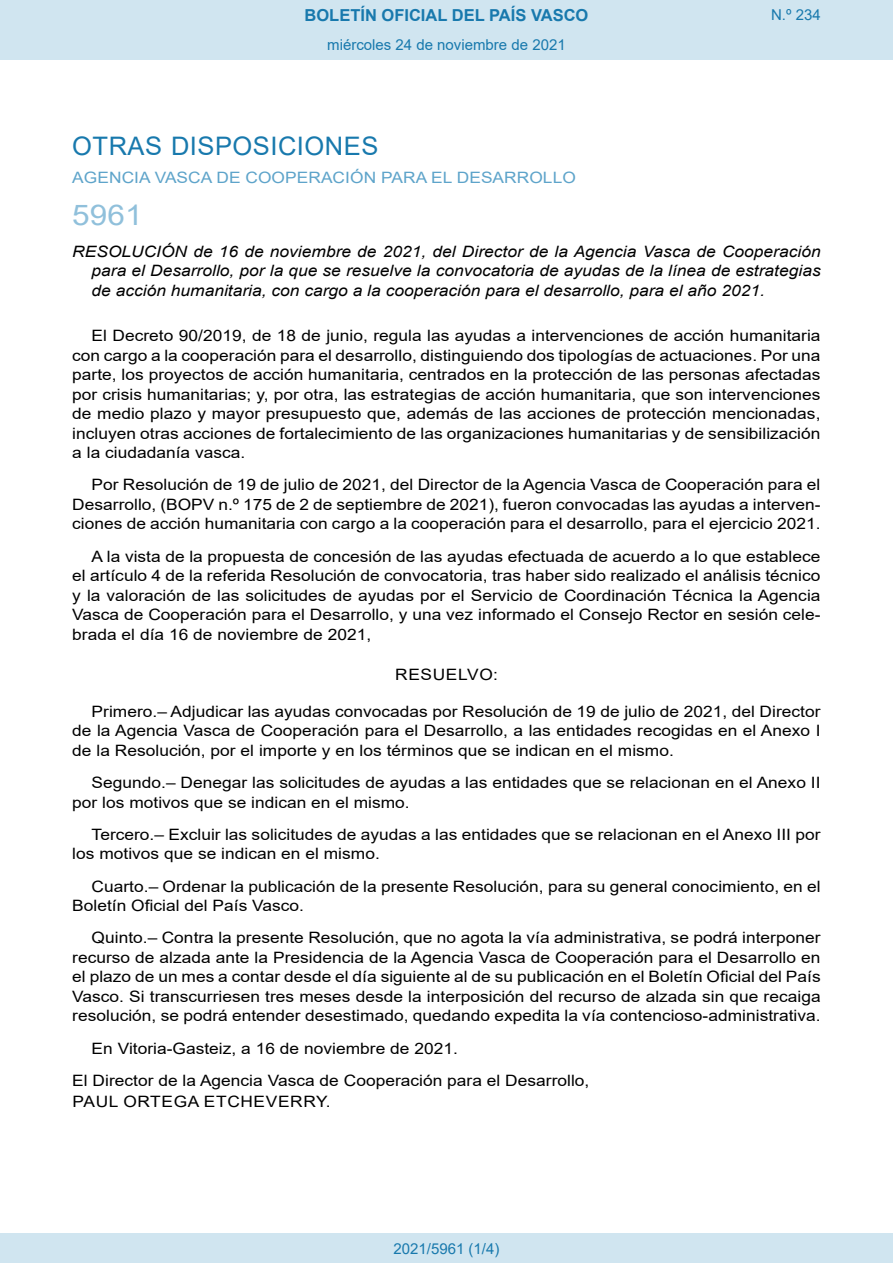
<style>
.page{position:relative;width:893px;height:1263px;background:#fff}
.page>*{position:absolute;margin:0;border:0;box-sizing:border-box;transform-origin:0 0}
.BOPVOrden{font:28.5px "Arial";color:#90c0db;scale:1.11 1}
.BOPVSeccion{font:25.5px "Arial";letter-spacing:.02em;color:#1879ad}
.t1{font:700 16.5px "Arial";color:#1879ad}
.BOPVDetalle{font:15.6px/19.5px "Arial";color:#000;text-align:justify;scale:1.11 1}
.BOPVTitulo{font:italic 15.6px/19.5px "Arial";color:#000;text-align:justify;scale:1.11 1}
.BOPVFirmaPuesto{font:15.6px "Arial";color:#000;scale:1.11 1}
.BOPVOrganismo{font:15.6px "Arial";letter-spacing:.005em;color:#5ea4ca;scale:1.11 1}
.BOPVFirmaLugFec{font:15.6px "Arial";color:#000;scale:1.11 1}
.BOPVFirmaNombre{font:15.6px "Arial";letter-spacing:.035em;color:#000;scale:1.11 1}
.BOPVClave{font:15.6px "Arial";letter-spacing:.035em;color:#000;scale:1.11 1}
.Paginacion_Centro{font:15px "Arial";color:#1879ad}
</style>
<div class="page">
<div style="left:0;top:0;width:893px;height:60px;background:#d0e5f0"></div>
<div style="left:0;top:1233px;width:893px;height:30px;background:#d0e5f0"></div>
<p class="t1" style="left:305px;top:3px;width:285px">BOLETÍN OFICIAL DEL PAÍS VASCO</p>
<p class="Paginacion_Centro" style="left:327px;top:35px;width:240px">miércoles 24 de noviembre de 2021</p>
<p class="Paginacion_Centro" style="left:771px;top:5px;width:51px">N.º 234</p>
<p class="BOPVSeccion" style="left:72px;top:128px;width:308px">OTRAS DISPOSICIONES</p>
<p class="BOPVOrganismo" style="left:72px;top:167px;width:455px">AGENCIA VASCA DE COOPERACIÓN PARA EL DESARROLLO</p>
<p class="BOPVOrden" style="left:72px;top:195px;width:65px">5961</p>
<p class="BOPVTitulo" style="left:92px;top:242px;width:658px;text-indent:-19px">RESOLUCIÓN de 16 de noviembre de 2021, del Director de la Agencia Vasca de Cooperación para el Desarrollo, por la que se resuelve la convocatoria de ayudas de la línea de estrategias de acción humanitaria, con cargo a la cooperación para el desarrollo, para el año 2021.</p>
<p class="BOPVDetalle" style="left:72px;top:326px;width:676px;text-indent:19px">El Decreto 90/2019, de 18 de junio, regula las ayudas a intervenciones de acción humanitaria con cargo a la cooperación para el desarrollo, distinguiendo dos tipologías de actuaciones. Por una parte, los proyectos de acción humanitaria, centrados en la protección de las personas afectadas por crisis humanitarias; y, por otra, las estrategias de acción humanitaria, que son intervenciones de medio plazo y mayor presupuesto que, además de las acciones de protección mencionadas, incluyen otras acciones de fortalecimiento de las organizaciones humanitarias y de sensibilización a la ciudadanía vasca.</p>
<p class="BOPVDetalle" style="left:72px;top:475px;width:676px;text-indent:19px">Por Resolución de 19 de julio de 2021, del Director de la Agencia Vasca de Cooperación para el Desarrollo, (BOPV n.º 175 de 2 de septiembre de 2021), fueron convocadas las ayudas a interven&shy;ciones de acción humanitaria con cargo a la cooperación para el desarrollo, para el ejercicio 2021.</p>
<p class="BOPVDetalle" style="left:72px;top:546px;width:676px;text-indent:19px">A la vista de la propuesta de concesión de las ayudas efectuada de acuerdo a lo que establece el artículo 4 de la referida Resolución de convocatoria, tras haber sido realizado el análisis técnico y la valoración de las solicitudes de ayudas por el Servicio de Coordinación Técnica la Agencia Vasca de Cooperación para el Desarrollo, y una vez informado el Consejo Rector en sesión cele&shy;brada el día 16 de noviembre de 2021,</p>
<p class="BOPVClave" style="left:395px;top:664px;width:94px">RESUELVO:</p>
<p class="BOPVDetalle" style="left:72px;top:701px;width:676px;text-indent:19px">Primero.– Adjudicar las ayudas convocadas por Resolución de 19 de julio de 2021, del Director de la Agencia Vasca de Cooperación para el Desarrollo, a las entidades recogidas en el Anexo I de la Resolución, por el importe y en los términos que se indican en el mismo.</p>
<p class="BOPVDetalle" style="left:72px;top:773px;width:676px;text-indent:19px">Segundo.– Denegar las solicitudes de ayudas a las entidades que se relacionan en el Anexo II por los motivos que se indican en el mismo.</p>
<p class="BOPVDetalle" style="left:72px;top:824px;width:676px;text-indent:19px">Tercero.– Excluir las solicitudes de ayudas a las entidades que se relacionan en el Anexo III por los motivos que se indican en el mismo.</p>
<p class="BOPVDetalle" style="left:72px;top:876px;width:676px;text-indent:19px">Cuarto.– Ordenar la publicación de la presente Resolución, para su general conocimiento, en el<br>Boletín Oficial del País Vasco.</p>
<p class="BOPVDetalle" style="left:72px;top:928px;width:676px;text-indent:19px">Quinto.– Contra la presente Resolución, que no agota la vía administrativa, se podrá interponer recurso de alzada ante la Presidencia de la Agencia Vasca de Cooperación para el Desarrollo en el plazo de un mes a contar desde el día siguiente al de su publicación en el Boletín Oficial del País Vasco. Si transcurriesen tres meses desde la interposición del recurso de alzada sin que recaiga resolución, se podrá entender desestimado, quedando expedita la vía contencioso-administrativa.</p>
<p class="BOPVFirmaLugFec" style="left:92px;top:1037px;width:331px">En Vitoria-Gasteiz, a 16 de noviembre de 2021.</p>
<p class="BOPVFirmaPuesto" style="left:72px;top:1070px;width:467px">El Director de la Agencia Vasca de Cooperación para el Desarrollo,</p>
<p class="BOPVFirmaNombre" style="left:73px;top:1091px;width:234px">PAUL ORTEGA ETCHEVERRY.</p>
<p class="Paginacion_Centro" style="left:393px;top:1238px;width:107px">2021/5961 (1/4)</p>
</div>
